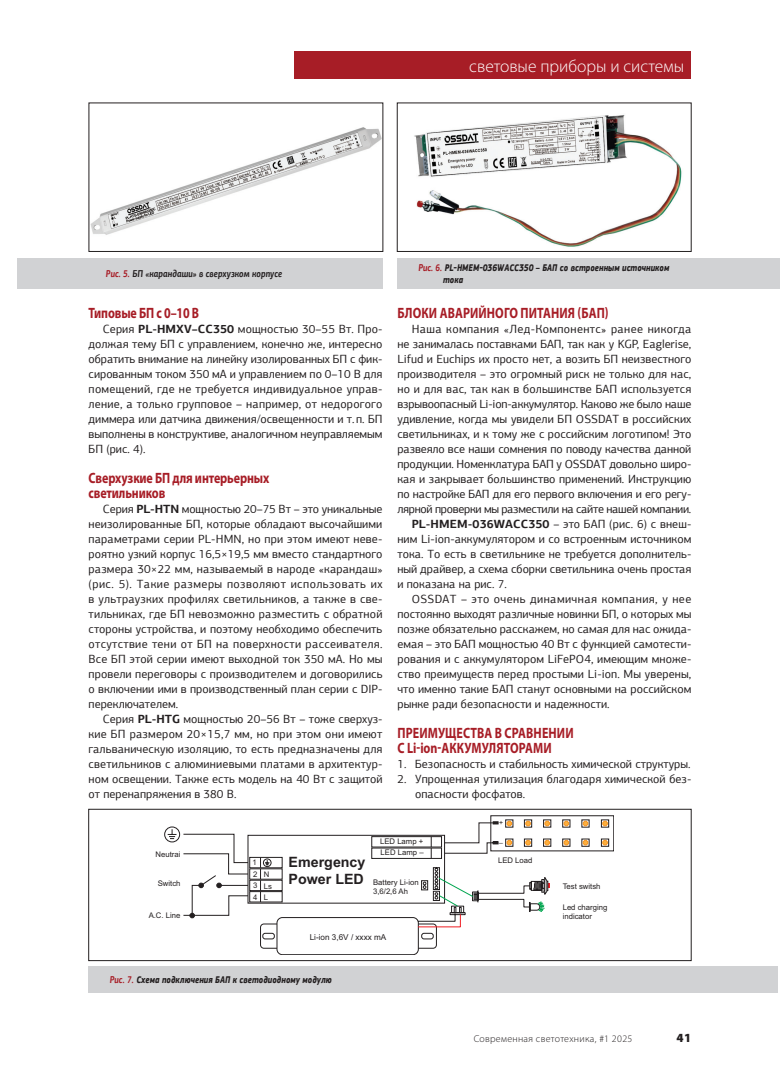
<style>
.page{position:relative;width:780px;height:1088px;background:#fff}
.page>*{position:absolute;margin:0;border:0;box-sizing:border-box;transform-origin:0 0}
.t1{font:300 17.5px "Myriad Pro";color:#fff}
.Pod_ZAG_01{font:700 15px/15px "Myriad Pro";letter-spacing:.01em;color:#a71d26;scale:.8 1}
.Pod_ZAG_02{font:700 15px/15px "Myriad Pro";letter-spacing:-.01em;color:#a71d26;scale:.8 1}
.t2{font:700 14.25px/17.1px "Arial";color:#231f20}
.t3{font:900 12.5px "Myriad Pro";color:#231f20}
.body{font:11.88px/15px "PF Agora Sans Pro";color:#231f20;text-align:justify}
.нумерованный_список{font:11.88px/15px "PF Agora Sans Pro";color:#231f20}
.рисунок_вправо{font:italic 700 10px/11.2px "PF Square Sans Pro";letter-spacing:.01em;color:#231f20;scale:.8 1}
.t4{font:italic 700 10px "PF Agora Sans Pro";letter-spacing:.01em;color:#231f20;scale:.8 1}
.t5{font:300 10px "Myriad Pro";letter-spacing:.03em;color:#231f20}
.t6{font:8.12px "Arial";color:#231f20}
.t7{font:7.75px/11.8px "Arial";color:#231f20}
.t8{font:6.88px "Arial";color:#231f20}
.s1{color:#a71d26}
.s2{font-weight:700}
.s3{font-family:"PF Agora Sans Pro";color:#a71d26}
</style>
<div class="page">
<div style="left:294px;top:52px;width:397px;height:27px;background:#a71d26"></div>
<div style="left:397px;top:258px;width:383px;height:30px;background:#d1d2d4"></div>
<img style="left:91px;top:127px;width:290px;height:108px">
<div style="left:89px;top:103px;width:294px;height:149px;border:1px solid #231f20"></div>
<div style="left:89px;top:966px;width:688px;height:27px;background:#d1d2d4"></div>
<svg style="left:164px;top:815px;width:450px;height:140px"></svg>
<div style="left:88px;top:809px;width:603px;height:152px;border:1px solid #231f20"></div>
<div style="left:17px;top:258px;width:365px;height:30px;background:#d1d2d4"></div>
<img style="left:414px;top:115px;width:268px;height:132px">
<div style="left:397px;top:103px;width:294px;height:149px;border:1px solid #231f20"></div>
<h1 class="t1" style="left:469px;top:56px;width:216px">световые приборы и системы</h1>
<p class="t4" style="left:106px;top:267px;width:222px"><span class="s1">Рис. 5.</span> БП «карандаши» в сверхузком корпусе</p>
<p class="Pod_ZAG_02" style="left:89px;top:305px;width:140px">Типовые БП с 0–10 В</p>
<p class="body" style="left:89px;top:321px;width:295px;text-indent:14px">Серия <span class="s2">PL-HMXV–CC350</span> мощностью 30–55 Вт. Про&shy;должая тему БП с управлением, конечно же, интересно обратить внимание на линейку изолированных БП с фик&shy;сированным током 350 мА и управлением по 0–10 В для помещений, где не требуется индивидуальное управ&shy;ление, а только групповое – например, от недорогого диммера или датчика движения/освещенности и т.п. БП выполнены в конструктиве, аналогичном неуправляемым БП (рис. 4).</p>
<p class="Pod_ZAG_02" style="left:89px;top:470px;width:227px">Сверхузкие БП для интерьерных светильников</p>
<p class="body" style="left:89px;top:501px;width:295px;text-indent:14px">Серия <span class="s2">PL-HTN</span> мощностью 20–75 Вт – это уникальные неизолированные БП, которые обладают высочайшими параметрами серии PL-HMN, но при этом имеют неве&shy;роятно узкий корпус 16,5×19,5 мм вместо стандартного размера 30×22 мм, называемый в народе «карандаш» (рис. 5). Такие размеры позволяют использовать их в ультраузких профилях светильников, а также в све&shy;тильниках, где БП невозможно разместить с обратной стороны устройства, и поэтому необходимо обеспечить отсутствие тени от БП на поверхности рассеивателя.<br>Все БП этой серии имеют выходной ток 350 мА. Но мы провели переговоры с производителем и договорились о включении ими в производственный план серии с DIP&shy;переключателем.</p>
<p class="body" style="left:89px;top:711px;width:295px;text-indent:14px">Серия <span class="s2">PL-HTG</span> мощностью 20–56 Вт – тоже сверхуз&shy;кие БП размером 20×15,7 мм, но при этом они имеют гальваническую изоляцию, то есть предназначены для светильников с алюминиевыми платами в архитектур&shy;ном освещении. Также есть модель на 40 Вт с защитой от перенапряжения в 380 В.</p>
<p class="рисунок_вправо" style="left:443px;top:263px;width:284px;text-indent:-25px"><span class="s3">Рис. 6.</span> PL-HMEM-036WACC350 – БАП со встроенным источником тока</p>
<p class="Pod_ZAG_01" style="left:397px;top:305px;width:265px">БЛОКИ АВАРИЙНОГО ПИТАНИЯ (БАП)</p>
<p class="body" style="left:397px;top:321px;width:295px;text-indent:14px">Наша компания «Лед-Компонентс» ранее никогда не занималась поставками БАП, так как у KGP, Eaglerise, Lifud и Euchips их просто нет, а возить БП неизвестного производителя – это огромный риск не только для нас, но и для вас, так как в большинстве БАП используется взрывоопасный Li-ion-аккумулятор. Каково же было наше удивление, когда мы увидели БП OSSDAT в российских светильниках, и к тому же с российским логотипом! Это развеяло все наши сомнения по поводу качества данной продукции. Номенклатура БАП у OSSDAT довольно широ&shy;кая и закрывает большинство применений. Инструкцию по настройке БАП для его первого включения и его регу&shy;лярной проверки мы разместили на сайте нашей компании.</p>
<p class="body" style="left:397px;top:516px;width:295px;text-indent:14px"><span class="s2">PL-HMEM‑036WACC350</span> – это БАП (рис. 6) с внеш&shy;ним Li-ion-аккумулятором и со встроенным источником тока. То есть в светильнике не требуется дополнитель&shy;ный драйвер, а схема сборки светильника очень простая и показана на рис. 7.</p>
<p class="body" style="left:397px;top:591px;width:295px;text-indent:14px">OSSDAT – это очень динамичная компания, у нее постоянно выходят различные новинки БП, о которых мы позже обязательно расскажем, но самая для нас ожида&shy;емая – это БАП мощностью 40 Вт с функцией самотести&shy;рования и с аккумулятором LiFePO4, имеющим множе&shy;ство преимуществ перед простыми Li-ion. Мы уверены, что именно такие БАП станут основными на российском рынке ради безопасности и надежности.</p>
<p class="Pod_ZAG_01" style="left:397px;top:725px;width:221px">ПРЕИМУЩЕСТВА В СРАВНЕНИИ<br>С Li-ion-АККУМУЛЯТОРАМИ</p>
<p class="нумерованный_список" style="left:397px;top:756px;width:294px">1. Безопасность и стабильность химической структуры.</p>
<p class="нумерованный_список" style="left:415px;top:771px;width:277px;text-indent:-18px">2. Упрощенная утилизация благодаря химической без&shy;опасности фосфатов.</p>
<p class="t7" style="left:155px;top:848px;width:26px">Neutrai</p>
<p class="t7" style="left:158px;top:877px;width:24px">Switch</p>
<p class="t7" style="left:149px;top:909px;width:33px">A.C. Line</p>
<p class="t7" style="left:252px;top:856px;width:7px;text-align:justify">1<br>2<br>3<br>4</p>
<p class="t7" style="left:264px;top:868px;width:10px">N<br>Ls<br>L</p>
<p class="t2" style="left:288px;top:853px;width:78px">Emergency<br>Power LED</p>
<p class="t7" style="left:380px;top:836px;width:45px;line-height:11.2px">LED Lamp +<br>LED Lamp –</p>
<p class="t7" style="left:373px;top:877px;width:47px;line-height:9.2px">Battery Li-ion<br>3,6/2,6 Ah</p>
<p class="t6" style="left:310px;top:932px;width:78px">Li-ion 3,6V / xxxx mA</p>
<p class="рисунок_вправо" style="left:110px;top:974px;width:279px"><span class="s3">Рис. 7.</span> Схема подключения БАП к светодиодному модулю</p>
<p class="t8" style="left:499px;top:818px;width:6px">+</p>
<p class="t8" style="left:499px;top:838px;width:5px">–</p>
<p class="t7" style="left:498px;top:854px;width:36px">LED Load</p>
<p class="t7" style="left:562px;top:880px;width:39px">Test switsh</p>
<p class="t7" style="left:562px;top:902px;width:46px;line-height:9.2px">Led charging indicator</p>
<p class="t5" style="left:473px;top:1032px;width:160px">Современная светотехника, #1 2025</p>
<p class="t3" style="left:676px;top:1030px;width:16px">41</p>
</div>
